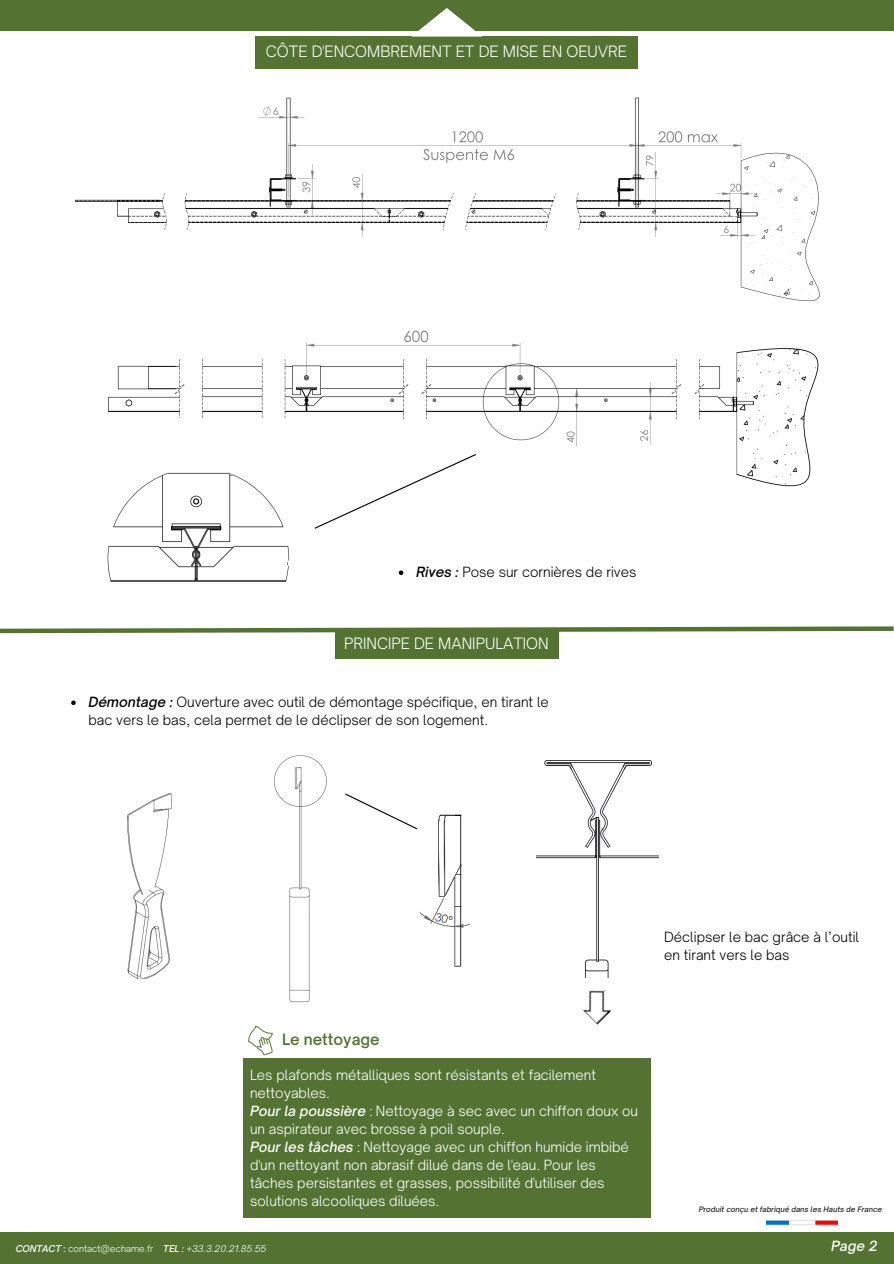
<style>
.page{position:relative;width:894px;height:1264px;background:#fff}
.page>*{position:absolute;margin:0;border:0;box-sizing:border-box;transform-origin:0 0}
.t1{font:300 15px "Open Sauce One";color:#fff}
.t2{font:600 15px "Open Sauce One";color:#547333}
.t3{font:300 13.5px/18px "Open Sauce One";color:#fff}
.t4{font:300 13.5px/18px "Open Sauce One";color:#000}
.t5{font:italic 500 13.5px "Open Sauce One";color:#fff}
.t6{font:300 9px "Open Sauce One";color:#fff}
.t7{font:italic 500 7.2px "Open Sauce One";color:#262626}
.s1{font-weight:500;font-style:italic}
.s2{font-weight:500}
.s3{font-style:italic}
</style>
<div class="page">
<div style="left:255px;top:37px;width:382px;height:32px;background:#547333"></div>
<div style="left:0;top:0;width:893px;height:31px;background:#547333"></div>
<svg style="left:411px;top:8px;width:71px;height:29px"></svg>
<div style="left:0;top:1232px;width:893px;height:31px;background:#547333"></div>
<div style="left:243px;top:1058px;width:407px;height:160px;background:#547333"></div>
<img style="left:766px;top:1220px;width:71px;height:6px">
<img style="left:127px;top:793px;width:45px;height:185px">
<img style="left:419px;top:814px;width:52px;height:153px">
<svg style="left:0;top:626px;width:893px;height:9px"></svg>
<img style="left:248px;top:1025px;width:25px;height:30px">
<div style="left:335px;top:631px;width:223px;height:27px;background:#547333"></div>
<svg style="left:345px;top:793px;width:73px;height:37px"></svg>
<img style="left:108px;top:330px;width:711px;height:157px">
<svg style="left:313px;top:453px;width:164px;height:76px"></svg>
<img style="left:274px;top:755px;width:53px;height:248px">
<img style="left:583px;top:990px;width:28px;height:34px">
<img style="left:75px;top:97px;width:745px;height:204px">
<div style="left:369px;top:230px;width:268px;height:85px;background:#fff"></div>
<div style="left:175px;top:419px;width:127px;height:61px;background:#fff"></div>
<img style="left:107px;top:472px;width:182px;height:110px">
<div style="left:251px;top:557px;width:36px;height:10px;background:#fff"></div>
<svg style="left:287px;top:560px;width:2px;height:7px"></svg>
<img style="left:536px;top:760px;width:122px;height:217px">
<svg style="left:398px;top:570px;width:5px;height:5px"></svg>
<svg style="left:71px;top:700px;width:5px;height:5px"></svg>
<p class="t1" style="left:266px;top:42px;width:362px">CÔTE D'ENCOMBREMENT ET DE MISE EN OEUVRE</p>
<p class="t4" style="left:416px;top:563px;width:222px"><span class="s1">Rives :</span> Pose sur cornières de rives</p>
<p class="t1" style="left:344px;top:634px;width:206px">PRINCIPE DE MANIPULATION</p>
<h5 class="t4" style="left:88px;top:693px;width:462px"><span class="s1">Démontage :</span> Ouverture avec outil de démontage spécifique, en tirant le bac vers le bas, cela permet de le déclipser de son logement.</h5>
<h3 class="t4" style="left:664px;top:927px;width:196px">Déclipser le bac grâce à l’outil en tirant vers le bas</h3>
<h2 class="t2" style="left:282px;top:1030px;width:99px">Le nettoyage</h2>
<h4 class="t3" style="left:250px;top:1065px;width:389px">Les plafonds métalliques sont résistants et facilement nettoyables.<br><span class="s1">Pour la poussière</span> : Nettoyage à sec avec un chiffon doux ou un aspirateur avec brosse à poil souple.<br><span class="s1">Pour les tâches</span> : Nettoyage avec un chiffon humide imbibé d'un nettoyant non abrasif dilué dans de l'eau. Pour les tâches persistantes et grasses, possibilité d'utiliser des solutions alcooliques diluées.</h4>
<p class="t6" style="left:16px;top:1242px;width:252px"><span class="s1">CONTACT</span> <span class="s2">:</span> contact@echame.fr <span class="s1">TEL :</span> <span class="s3">+33.3.20.21.85.55</span></p>
<p class="t5" style="left:830px;top:1237px;width:48px">Page 2</p>
<h1 class="t7" style="left:698px;top:1204px;width:185px">Produit conçu et fabriqué dans les Hauts de France</h1>
</div>
